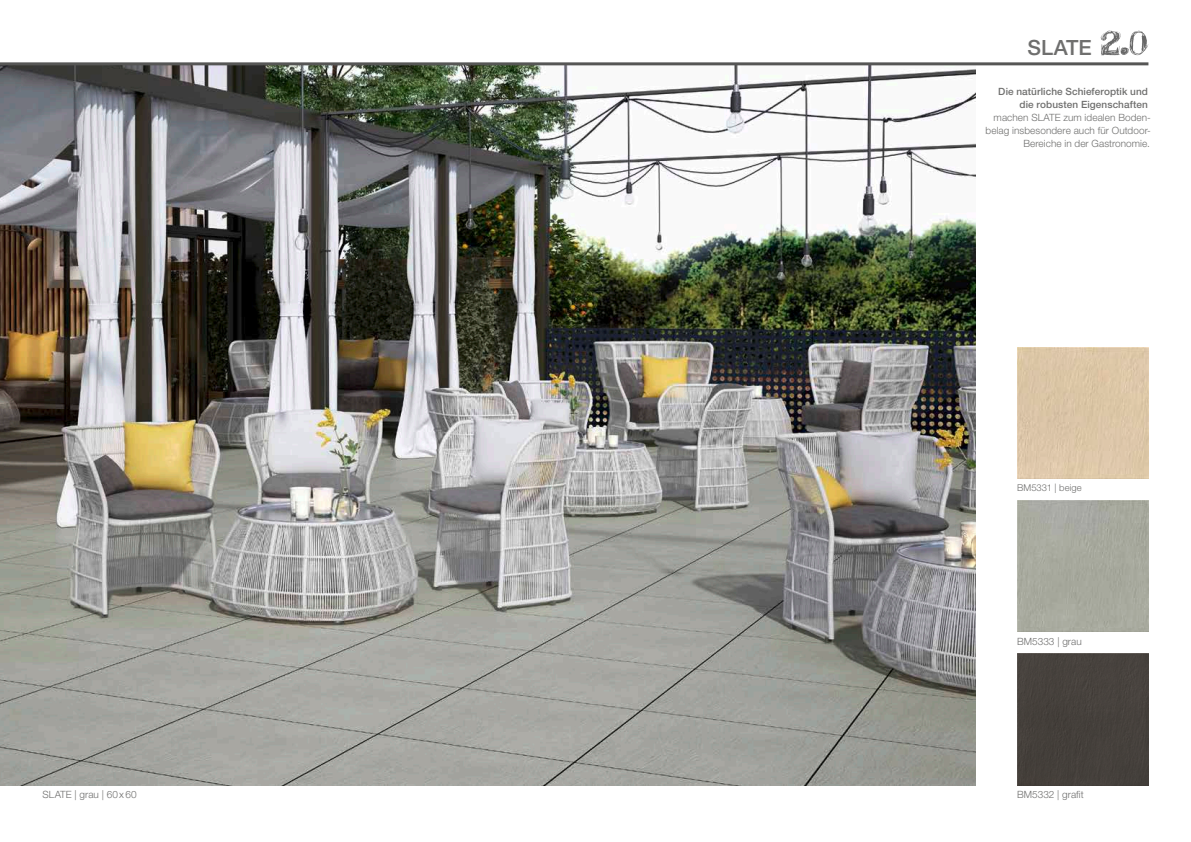
<style>
.page{position:relative;width:1191px;height:842px;background:#fff}
.page>*{position:absolute;margin:0;border:0;box-sizing:border-box;transform-origin:0 0}
.t1{font:500 21px "Helvetica Neue LT Std";letter-spacing:-.005em;color:#6f6f6e}
.t2{font:300 10px/13px "Helvetica Neue LT Std";letter-spacing:.005em;color:#6f6f6e;text-align:right}
.t3{font:500 10px/13px "Helvetica Neue LT Std";letter-spacing:.005em;color:#6f6f6e;text-align:right}
.t4{font:300 9.4px "Helvetica Neue LT Std";letter-spacing:.01em;color:#6f6f6e}
</style>
<div class="page">
<img style="left:0;top:65px;width:975px;height:720px">
<div style="left:1017px;top:500px;width:131px;height:132px;background:#a8a99e"></div>
<div style="left:1017px;top:654px;width:131px;height:131px;background:#46413c"></div>
<div style="left:1017px;top:347px;width:131px;height:131px;background:#dcc7a8"></div>
<hr style="left:0;top:62px;width:1147px;height:3px;background:#565655">
<svg style="left:1101px;top:30px;width:47px;height:26px"></svg>
<p class="t2" style="left:43px;top:788px;width:96px">SLATE | grau | 60x60</p>
<h1 class="t1" style="left:1027px;top:35px;width:66px">SLATE</h1>
<p class="t3" style="left:998px;top:85px;width:151px">Die natürliche Schieferoptik und die robusten Eigenschaften</p>
<p class="t2" style="left:985px;top:111px;width:167px">machen SLATE zum idealen Boden&shy;belag insbesondere auch für Outdoor-<br>Bereiche in der Gastronomie.</p>
<p class="t4" style="left:1017px;top:481px;width:66px">BM5331 | beige</p>
<p class="t2" style="left:1017px;top:634px;width:66px">BM5333 | grau</p>
<p class="t2" style="left:1017px;top:788px;width:68px">BM5332 | grafit</p>
</div>
